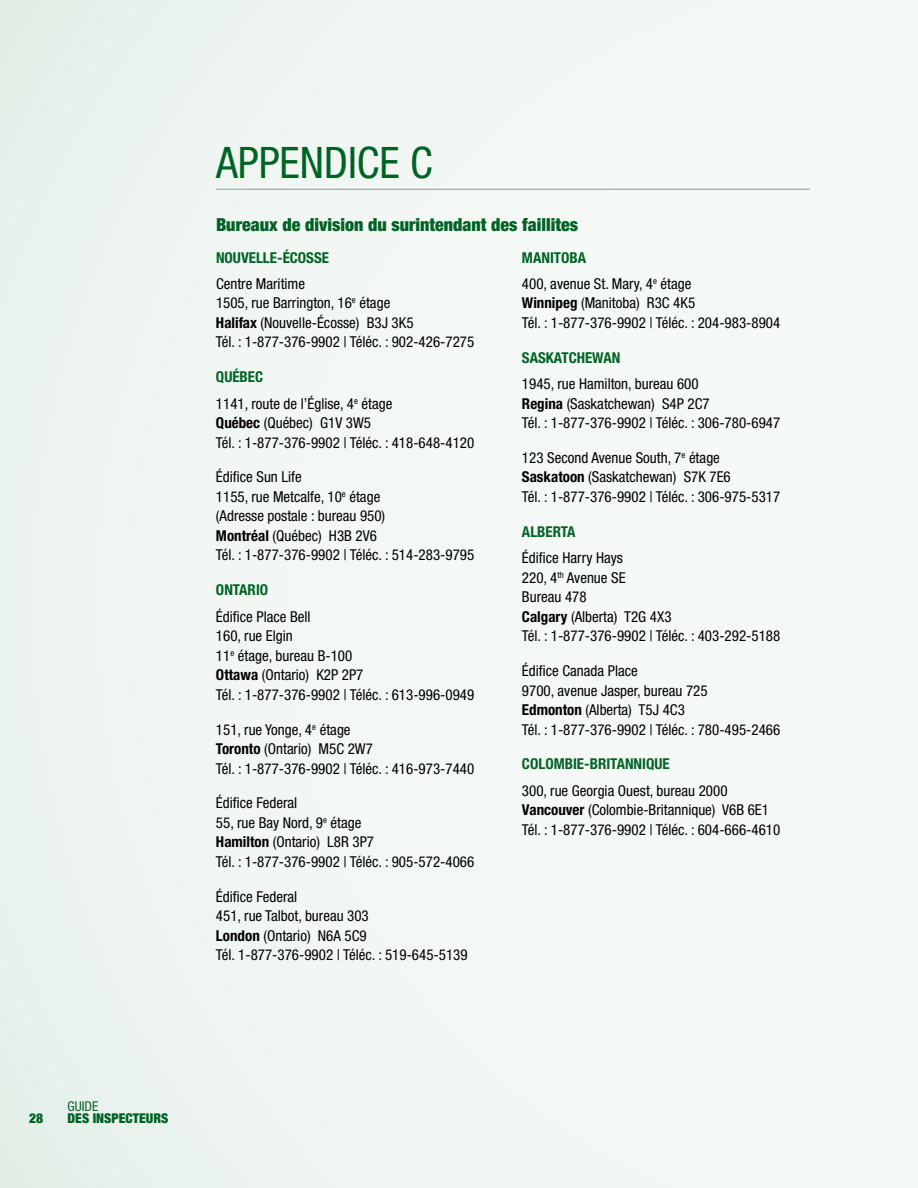
<style>
.page{position:relative;width:918px;height:1188px;background:#f3f8f5}
.page>*{position:absolute;margin:0;border:0;box-sizing:border-box;transform-origin:0 0}
.t1{font:condensed 43.5px "Helvetica Neue LT Std";color:#006325}
.t2{font:900 condensed 18px "Helvetica Neue LT Std";color:#006325}
.t3{font:condensed 15px/19.5px "Helvetica Neue LT Std";color:#000}
.t4{font:700 condensed 15px "Helvetica Neue LT Std";color:#006325}
.t5{font:900 condensed 13.5px "Helvetica Neue LT Std";color:#006325}
.t6{font:condensed 13.5px "Helvetica Neue LT Std";color:#006325}
.s1{font-weight:700}
.s2{font-weight:700;color:#006325}
</style>
<div class="page">
<hr style="left:216px;top:189px;width:594px;height:1px;background:#939598">
<h1 class="t1" style="left:216px;top:138px;width:218px">APPENDICE C</h1>
<p class="t2" style="left:216px;top:214px;width:364px">Bureaux de division du surintendant des faillites</p>
<p class="t4" style="left:216px;top:248px;width:115px">NOUVELLE-ÉCOSSE</p>
<p class="t3" style="left:216px;top:274px;width:260px">Centre Maritime<br>1505, rue Barrington, 16<sup>e</sup> étage<br><span class="s1">Halifax</span> (Nouvelle-Écosse) B3J 3K5<br>Tél. : 1-877-376-9902 | Téléc. : 902-426-7275</p>
<p class="t3" style="left:216px;top:364px;width:178px;line-height:26.2px"><span class="s2">QUÉBEC<br></span>1141, route de l’Église, 4<sup>e</sup> étage</p>
<p class="t3" style="left:216px;top:413px;width:260px"><span class="s1">Québec</span> (Québec) G1V 3W5<br>Tél. : 1-877-376-9902 | Téléc. : 418-648-4120</p>
<p class="t3" style="left:216px;top:467px;width:260px">Édifice Sun Life<br>1155, rue Metcalfe, 10<sup>e</sup> étage<br>(Adresse postale : bureau 950)<br><span class="s1">Montréal</span> (Québec) H3B 2V6<br>Tél. : 1-877-376-9902 | Téléc. : 514-283-9795</p>
<p class="t4" style="left:216px;top:581px;width:54px">ONTARIO</p>
<p class="t3" style="left:216px;top:606px;width:260px">Édifice Place Bell<br>160, rue Elgin<br>11<sup>e</sup> étage, bureau B-100<br><span class="s1">Ottawa</span> (Ontario) K2P 2P7<br>Tél. : 1-877-376-9902 | Téléc. : 613-996-0949</p>
<p class="t3" style="left:216px;top:719px;width:260px">151, rue Yonge, 4<sup>e</sup> étage<br><span class="s1">Toronto</span> (Ontario) M5C 2W7<br>Tél. : 1-877-376-9902 | Téléc. : 416-973-7440</p>
<p class="t3" style="left:216px;top:793px;width:260px">Édifice Federal<br>55, rue Bay Nord, 9<sup>e</sup> étage<br><span class="s1">Hamilton</span> (Ontario) L8R 3P7<br>Tél. : 1-877-376-9902 | Téléc. : 905-572-4066</p>
<p class="t3" style="left:216px;top:887px;width:253px">Édifice Federal<br>451, rue Talbot, bureau 303<br><span class="s1">London</span> (Ontario) N6A 5C9<br>Tél. 1-877-376-9902 | Téléc. : 519-645-5139</p>
<p class="t3" style="left:522px;top:244px;width:171px;line-height:26.2px"><span class="s2">MANITOBA<br></span>400, avenue St. Mary, 4<sup>e</sup> étage</p>
<p class="t3" style="left:522px;top:293px;width:260px"><span class="s1">Winnipeg</span> (Manitoba) R3C 4K5<br>Tél. : 1-877-376-9902 | Téléc. : 204-983-8904</p>
<p class="t4" style="left:522px;top:348px;width:100px">SASKATCHEWAN</p>
<p class="t3" style="left:522px;top:374px;width:260px">1945, rue Hamilton, bureau 600<br><span class="s1">Regina</span> (Saskatchewan) S4P 2C7<br>Tél. : 1-877-376-9902 | Téléc. : 306-780-6947</p>
<p class="t3" style="left:522px;top:448px;width:260px">123 Second Avenue South, 7<sup>e</sup> étage<br><span class="s1">Saskatoon</span> (Saskatchewan) S7K 7E6<br>Tél. : 1-877-376-9902 | Téléc. : 306-975-5317</p>
<p class="t4" style="left:522px;top:522px;width:55px">ALBERTA</p>
<p class="t3" style="left:522px;top:548px;width:260px">Édifice Harry Hays<br>220, 4<sup>th</sup> Avenue SE<br>Bureau 478<br><span class="s1">Calgary</span> (Alberta) T2G 4X3<br>Tél. : 1-877-376-9902 | Téléc. : 403-292-5188</p>
<p class="t3" style="left:522px;top:661px;width:260px">Édifice Canada Place<br>9700, avenue Jasper, bureau 725<br><span class="s1">Edmonton</span> (Alberta) T5J 4C3<br>Tél. : 1-877-376-9902 | Téléc. : 780-495-2466</p>
<p class="t4" style="left:522px;top:755px;width:149px">COLOMBIE-BRITANNIQUE</p>
<p class="t3" style="left:522px;top:781px;width:260px">300, rue Georgia Ouest, bureau 2000<br><span class="s1">Vancouver</span> (Colombie-Britannique) V6B 6E1<br>Tél. : 1-877-376-9902 | Téléc. : 604-666-4610</p>
<p class="t6" style="left:68px;top:1099px;width:32px">GUIDE</p>
<p class="t5" style="left:29px;top:1109px;width:16px">28</p>
<p class="t5" style="left:68px;top:1110px;width:102px">DES INSPECTEURS</p>
</div>
